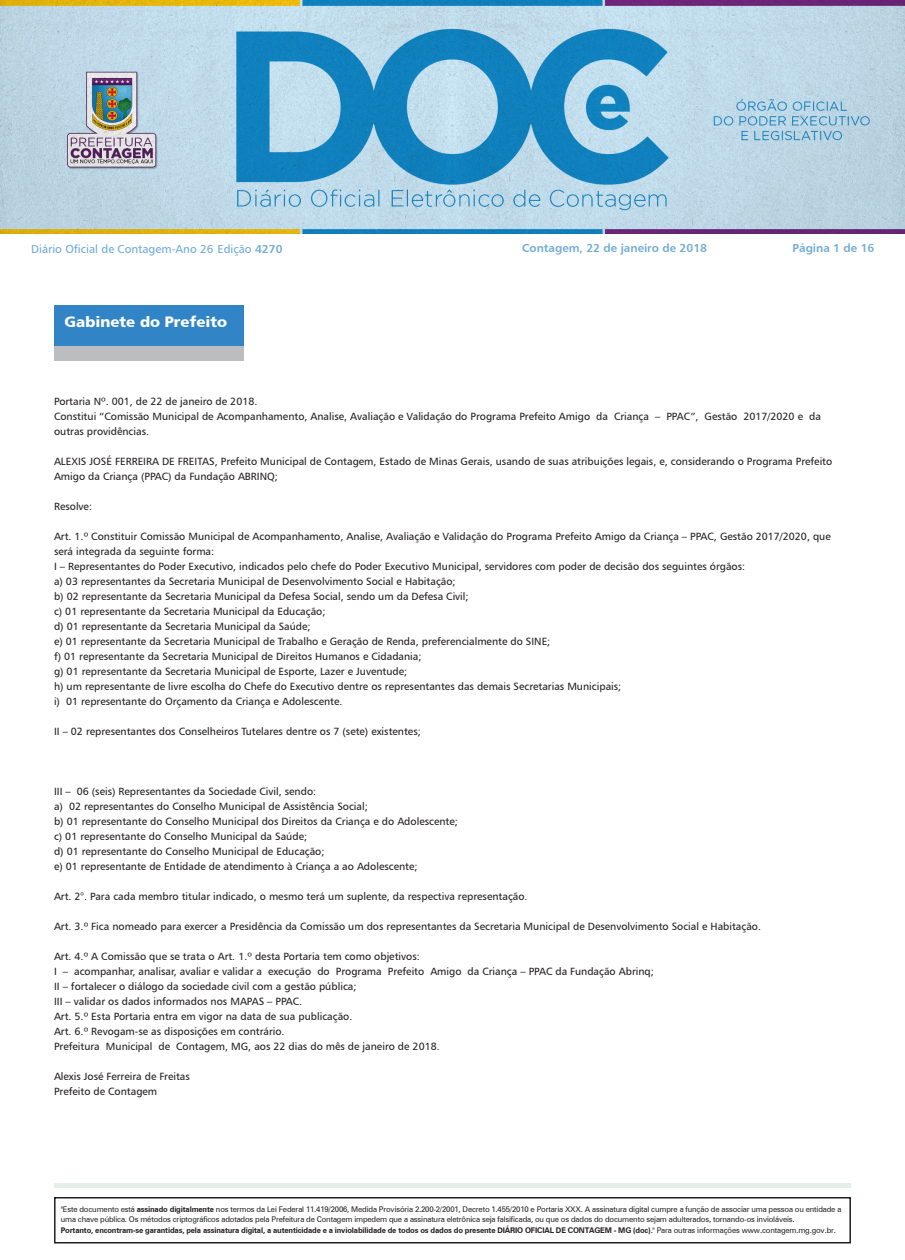
<style>
.page{position:relative;width:905px;height:1260px;background:#fff}
.page>*{position:absolute;margin:0;border:0;box-sizing:border-box;transform-origin:0 0}
.t1{font:900 15px "Frutiger";color:#fff}
.t2{font:11.55px "Humanist 777 BT Roman B";color:#6faad7}
.t3{font:11.55px "Humanist 777 BT Bold B";color:#6faad7}
.corpo_texto_miolo{font:10.5px/15px "Humanist 777 BT Roman B";color:#231f20}
.assinatura_digital{font:7.8px/10.5px "Zurich BT";letter-spacing:-.02em;color:#231f20}
.assinatura_digital-2{font:700 7.8px "Zurich BT";letter-spacing:-.02em;color:#231f20}
.s1{font-family:"Humanist 777 BT Bold B"}
.s2{font-weight:700}
.s3{font-weight:400}
</style>
<div class="page">
<hr style="left:55px;top:1184px;width:795px;height:4px;background:#e6efe7">
<div style="left:54px;top:1197px;width:796px;height:47px;border:2px solid #231f20"></div>
<div style="left:54px;top:306px;width:189px;height:40px;background:#3185c6"></div>
<div style="left:54px;top:346px;width:189px;height:14px;background:#bcbdc0"></div>
<img style="left:0;top:0;width:904px;height:234px">
<p class="t2" style="left:31px;top:242px;width:253px">Diário Oficial de Contagem-Ano 26 Edição <span class="s1">4270</span></p>
<p class="t3" style="left:522px;top:241px;width:186px">Contagem, 22 de janeiro de 2018</p>
<p class="t3" style="left:792px;top:241px;width:83px">Página 1 de 16</p>
<p class="t1" style="left:64px;top:313px;width:164px">Gabinete do Prefeito</p>
<p class="corpo_texto_miolo" style="left:54px;top:394px;width:205px">Portaria Nº. 001, de 22 de janeiro de 2018.</p>
<p class="corpo_texto_miolo" style="left:54px;top:409px;width:768px">Constitui “Comissão Municipal de Acompanhamento, Analise, Avaliação e Validação do Programa Prefeito Amigo da Criança – PPAC”, Gestão 2017/2020 e da outras providências.</p>
<p class="corpo_texto_miolo" style="left:54px;top:454px;width:779px">ALEXIS JOSÉ FERREIRA DE FREITAS, Prefeito Municipal de Contagem, Estado de Minas Gerais, usando de suas atribuições legais, e, considerando o Programa Prefeito<br>Amigo da Criança (PPAC) da Fundação ABRINQ;</p>
<p class="corpo_texto_miolo" style="left:54px;top:499px;width:40px">Resolve:</p>
<p class="corpo_texto_miolo" style="left:54px;top:529px;width:778px">Art. 1.º Constituir Comissão Municipal de Acompanhamento, Analise, Avaliação e Validação do Programa Prefeito Amigo da Criança – PPAC, Gestão 2017/2020, que será integrada da seguinte forma:</p>
<p class="corpo_texto_miolo" style="left:54px;top:559px;width:692px">I – Representantes do Poder Executivo, indicados pelo chefe do Poder Executivo Municipal, servidores com poder de decisão dos seguintes órgãos:</p>
<p class="corpo_texto_miolo" style="left:54px;top:574px;width:403px">a) 03 representantes da Secretaria Municipal de Desenvolvimento Social e Habitação;</p>
<p class="corpo_texto_miolo" style="left:54px;top:589px;width:416px">b) 02 representante da Secretaria Municipal da Defesa Social, sendo um da Defesa Civil;</p>
<p class="corpo_texto_miolo" style="left:54px;top:604px;width:273px">c) 01 representante da Secretaria Municipal da Educação;</p>
<p class="corpo_texto_miolo" style="left:54px;top:619px;width:258px">d) 01 representante da Secretaria Municipal da Saúde;</p>
<p class="corpo_texto_miolo" style="left:54px;top:634px;width:497px">e) 01 representante da Secretaria Municipal de Trabalho e Geração de Renda, preferencialmente do SINE;</p>
<p class="corpo_texto_miolo" style="left:54px;top:649px;width:369px">f) 01 representante da Secretaria Municipal de Direitos Humanos e Cidadania;</p>
<p class="corpo_texto_miolo" style="left:54px;top:664px;width:355px">g) 01 representante da Secretaria Municipal de Esporte, Lazer e Juventude;</p>
<p class="corpo_texto_miolo" style="left:54px;top:679px;width:568px">h) um representante de livre escolha do Chefe do Executivo dentre os representantes das demais Secretarias Municipais;</p>
<p class="corpo_texto_miolo" style="left:54px;top:694px;width:290px">i) 01 representante do Orçamento da Criança e Adolescente.</p>
<p class="corpo_texto_miolo" style="left:54px;top:724px;width:368px">II – 02 representantes dos Conselheiros Tutelares dentre os 7 (sete) existentes;</p>
<p class="corpo_texto_miolo" style="left:54px;top:784px;width:264px">III – 06 (seis) Representantes da Sociedade Civil, sendo:</p>
<p class="corpo_texto_miolo" style="left:54px;top:799px;width:315px">a) 02 representantes do Conselho Municipal de Assistência Social;</p>
<p class="corpo_texto_miolo" style="left:54px;top:814px;width:405px">b) 01 representante do Conselho Municipal dos Direitos da Criança e do Adolescente;</p>
<p class="corpo_texto_miolo" style="left:54px;top:829px;width:254px">c) 01 representante do Conselho Municipal da Saúde;</p>
<p class="corpo_texto_miolo" style="left:54px;top:844px;width:272px">d) 01 representante do Conselho Municipal de Educação;</p>
<p class="corpo_texto_miolo" style="left:54px;top:859px;width:365px">e) 01 representante de Entidade de atendimento à Criança a ao Adolescente;</p>
<p class="corpo_texto_miolo" style="left:54px;top:889px;width:475px">Art. 2°. Para cada membro titular indicado, o mesmo terá um suplente, da respectiva representação.</p>
<p class="corpo_texto_miolo" style="left:54px;top:919px;width:708px">Art. 3.º Fica nomeado para exercer a Presidência da Comissão um dos representantes da Secretaria Municipal de Desenvolvimento Social e Habitação.</p>
<p class="corpo_texto_miolo" style="left:54px;top:949px;width:367px">Art. 4.º A Comissão que se trata o Art. 1.º desta Portaria tem como objetivos:</p>
<p class="corpo_texto_miolo" style="left:54px;top:964px;width:601px">I – acompanhar, analisar, avaliar e validar a execução do Programa Prefeito Amigo da Criança – PPAC da Fundação Abrinq;</p>
<p class="corpo_texto_miolo" style="left:54px;top:979px;width:304px">II – fortalecer o diálogo da sociedade civil com a gestão pública;</p>
<p class="corpo_texto_miolo" style="left:54px;top:994px;width:250px">III – validar os dados informados nos MAPAS – PPAC.</p>
<p class="corpo_texto_miolo" style="left:54px;top:1009px;width:300px">Art. 5.º Esta Portaria entra em vigor na data de sua publicação.</p>
<p class="corpo_texto_miolo" style="left:54px;top:1024px;width:232px">Art. 6.º Revogam-se as disposições em contrário.</p>
<p class="corpo_texto_miolo" style="left:54px;top:1039px;width:387px">Prefeitura Municipal de Contagem, MG, aos 22 dias do mês de janeiro de 2018.</p>
<p class="corpo_texto_miolo" style="left:54px;top:1069px;width:137px">Alexis José Ferreira de Freitas</p>
<p class="corpo_texto_miolo" style="left:54px;top:1084px;width:105px">Prefeito de Contagem</p>
<p class="assinatura_digital" style="left:61px;top:1204px;width:782px">"Este documento está <span class="s2">assinado digitalmente</span> nos termos da Lei Federal 11.419/2006, Medida Provisória 2.200-2/2001, Decreto 1.455/2010 e Portaria XXX. A assinatura digital cumpre a função de associar uma pessoa ou entidade a uma chave pública. Os métodos criptográficos adotados pela Prefeitura de Contagem impedem que a assinatura eletrônica seja falsificada, ou que os dados do documento sejam adulterados, tornando-os invioláveis.</p>
<p class="assinatura_digital-2" style="left:61px;top:1225px;width:776px">Portanto, encontram-se garantidas, pela assinatura digital, a autenticidade e a inviolabilidade de todos os dados do presente DIÁRIO OFICIAL DE CONTAGEM - MG (doc).<span class="s3">" Para outras informações www.contagem.mg.gov.br.</span></p>
</div>
